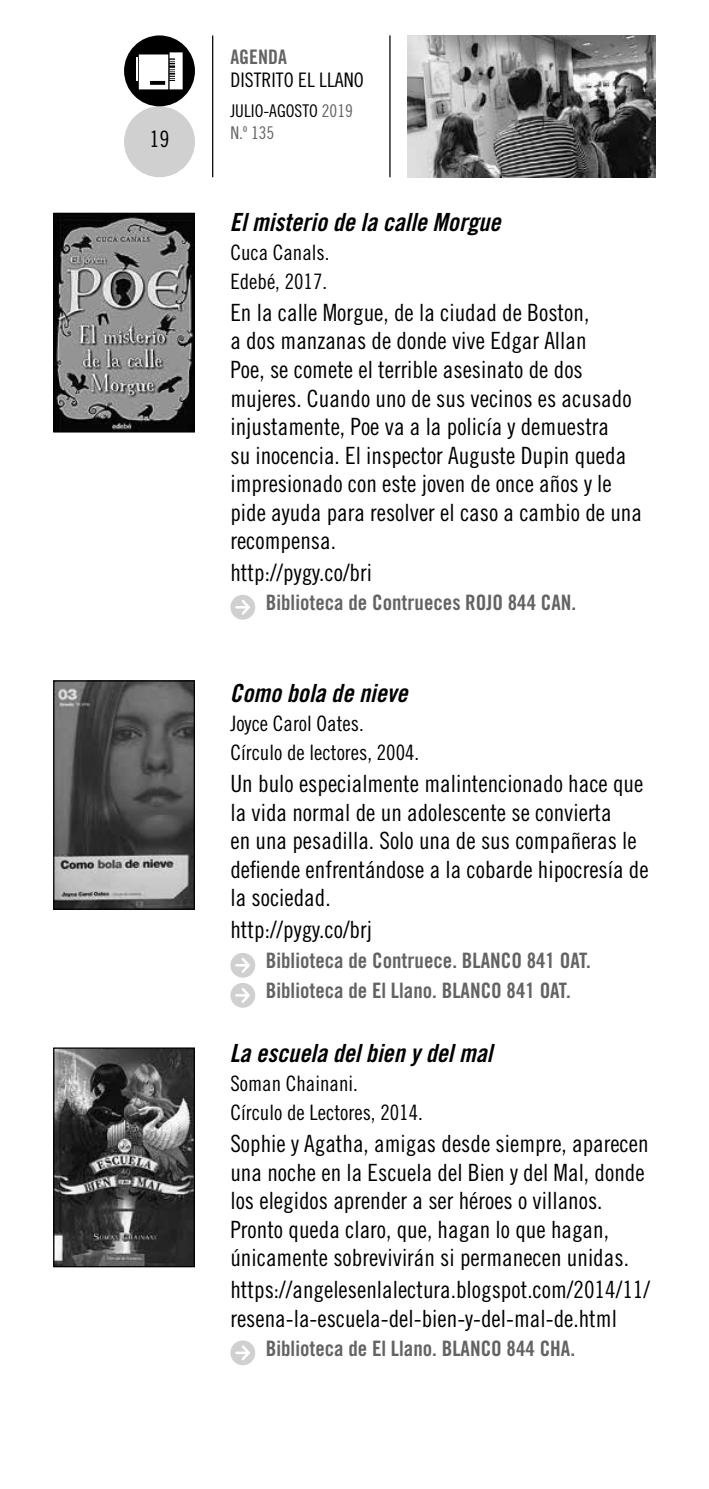
<style>
.page{position:relative;width:709px;height:1489px;background:#fff}
.page>*{position:absolute;margin:0;border:0;box-sizing:border-box;transform-origin:0 0}
.t1{font:25px "Trade Gothic LT Std Bd Cn 20 Obl";color:#000}
.t2{font:23.75px/28.5px "Trade Gothic LT Std Cn 18";color:#000}
.t3{font:22.5px "Trade Gothic LT Std Cn 18";color:#000}
.t4{font:21.25px/30px "Trade Gothic LT Std Bd Cn 20";color:#646363}
.t5{font:21.25px/29px "Trade Gothic LT Std Cn 18";color:#000}
.t6{font:20px "Trade Gothic LT Std Cn 18";color:#000}
.t7{font:20px "Trade Gothic LT Std Bd Cn 20";color:#646363}
.t8{font:17.5px/22.5px "Trade Gothic LT Std Cn 18";color:#000}
.s1{color:#646363}
</style>
<div class="page">
<hr style="left:212px;top:35px;width:1px;height:142px;background:#000">
<hr style="left:389px;top:35px;width:1px;height:142px;background:#000">
<div style="left:124px;top:106px;width:71px;height:71px;background:#d0d0d0;border-radius:50%"></div>
<div style="left:124px;top:35px;width:71px;height:71px;background:#000;border-radius:50%"></div>
<svg style="left:139px;top:52px;width:44px;height:37px;background:#d5d5d5"></svg>
<hr style="left:136px;top:57px;width:2px;height:24px;background:#fff">
<img style="left:55px;top:215px;width:138px;height:215px">
<div style="left:53px;top:213px;width:142px;height:219px;border:1px solid #000"></div>
<div style="left:230px;top:595px;width:25px;height:24px;background:#d0d0d0;border-radius:50%"></div>
<svg style="left:235px;top:600px;width:15px;height:14px"></svg>
<img style="left:55px;top:682px;width:138px;height:225px">
<div style="left:53px;top:680px;width:142px;height:229px;border:1px solid #000"></div>
<div style="left:230px;top:952px;width:25px;height:25px;background:#d0d0d0;border-radius:50%"></div>
<svg style="left:235px;top:958px;width:15px;height:14px"></svg>
<div style="left:230px;top:982px;width:25px;height:25px;background:#d0d0d0;border-radius:50%"></div>
<svg style="left:235px;top:988px;width:15px;height:14px"></svg>
<img style="left:55px;top:1049px;width:138px;height:216px">
<div style="left:53px;top:1047px;width:142px;height:220px;border:1px solid #000"></div>
<div style="left:230px;top:1340px;width:25px;height:25px;background:#d0d0d0;border-radius:50%"></div>
<svg style="left:235px;top:1345px;width:15px;height:15px"></svg>
<img style="left:407px;top:35px;width:249px;height:142px">
<p class="t3" style="left:149px;top:126px;width:21px">19</p>
<p class="t7" style="left:230px;top:45px;width:58px">AGENDA</p>
<p class="t6" style="left:230px;top:68px;width:135px">DISTRITO EL LLANO</p>
<p class="t8" style="left:230px;top:99px;width:124px">JULIO-AGOSTO <span class="s1">2019<br>N.º 135</span></p>
<p class="t1" style="left:230px;top:207px;width:272px">El misterio de la calle Morgue</p>
<p class="t5" style="left:230px;top:237px;width:101px">Cuca Canals.<br>Edebé, 2017.</p>
<p class="t2" style="left:230px;top:298px;width:413px">En la calle Morgue, de la ciudad de Boston,<br>a dos manzanas de donde vive Edgar Allan<br>Poe, se comete el terrible asesinato de dos mujeres. Cuando uno de sus vecinos es acusado injustamente, Poe va a la policía y demuestra<br>su inocencia. El inspector Auguste Dupin queda impresionado con este joven de once años y le pide ayuda para resolver el caso a cambio de una recompensa.</p>
<p class="t2" style="left:230px;top:558px;width:143px">http://pygy.co/bri</p>
<p class="t4" style="left:266px;top:587px;width:312px">Biblioteca de Contrueces ROJO 844 CAN.</p>
<p class="t1" style="left:230px;top:677px;width:179px">Como bola de nieve</p>
<p class="t5" style="left:230px;top:708px;width:190px">Joyce Carol Oates.<br>Círculo de lectores, 2004.</p>
<p class="t2" style="left:230px;top:769px;width:420px">Un bulo especialmente malintencionado hace que la vida normal de un adolescente se convierta<br>en una pesadilla. Solo una de sus compañeras le defiende enfrentándose a la cobarde hipocresía de la sociedad.</p>
<p class="t2" style="left:230px;top:915px;width:143px">http://pygy.co/brj</p>
<p class="t4" style="left:266px;top:945px;width:326px">Biblioteca de Contruece. BLANCO 841 OAT.<br>Biblioteca de El Llano. BLANCO 841 OAT.</p>
<p class="t1" style="left:230px;top:1037px;width:264px">La escuela del bien y del mal</p>
<p class="t5" style="left:230px;top:1068px;width:194px">Soman Chainani.<br>Círculo de Lectores, 2014.</p>
<p class="t2" style="left:230px;top:1129px;width:420px">Sophie y Agatha, amigas desde siempre, aparecen una noche en la Escuela del Bien y del Mal, donde los elegidos aprender a ser héroes o villanos.<br>Pronto queda claro, que, hagan lo que hagan, únicamente sobrevivirán si permanecen unidas.</p>
<p class="t2" style="left:230px;top:1275px;width:421px">https://angelesenlalectura.blogspot.com/2014/11/ resena-la-escuela-del-bien-y-del-mal-de.html</p>
<p class="t4" style="left:266px;top:1332px;width:311px">Biblioteca de El Llano. BLANCO 844 CHA.</p>
</div>
